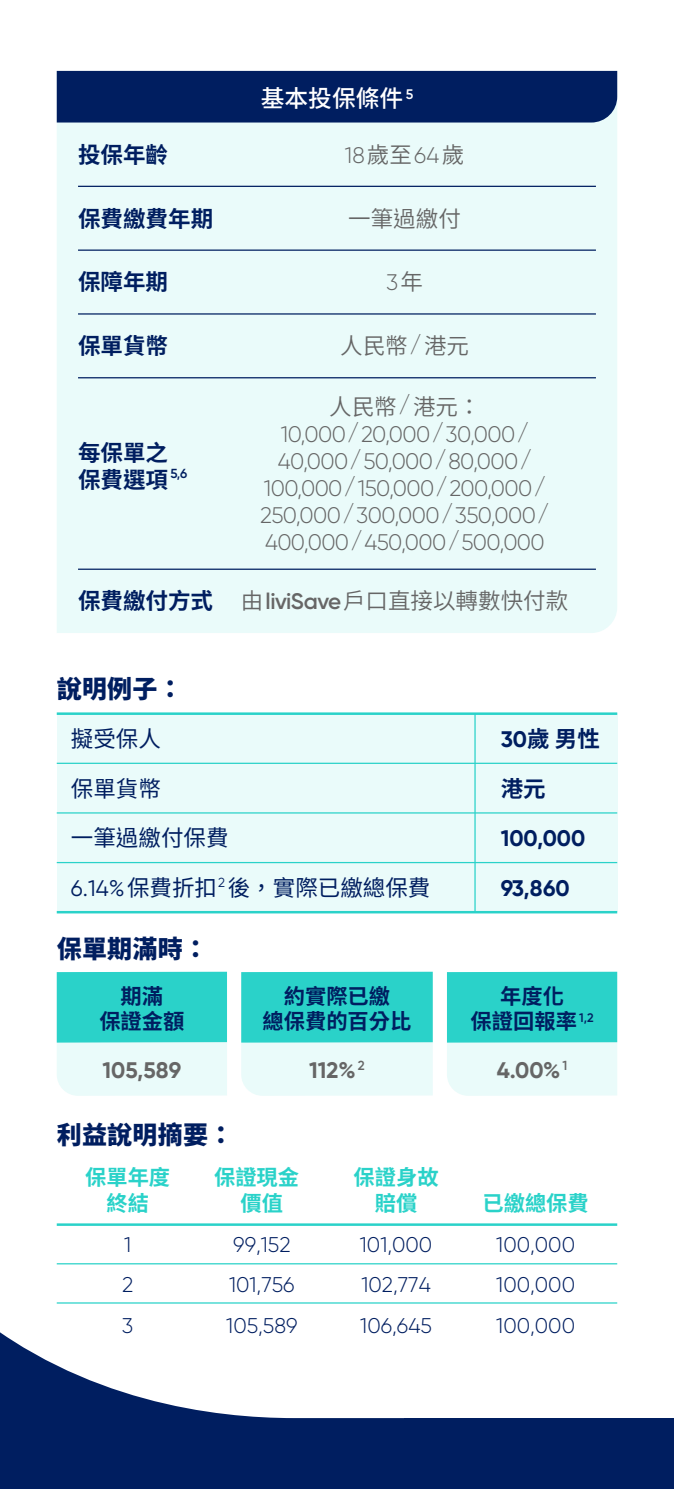
<style>
.page{position:relative;width:674px;height:1489px;background:#fff}
.page>*{position:absolute;margin:0;border:0;box-sizing:border-box;transform-origin:0 0}
.t1{font:900 25px "Noto Sans CJ Ktc";letter-spacing:.01em;color:#001e60}
.t2{font:500 23.75px "Noto Sans CJ Ktc";color:#fff}
.t3{font:300 22.5px/27px "Gilroy";letter-spacing:-.025em;color:#666;text-align:center}
.t4{font:600 22.5px "Noto Sans CJ Ktc";color:#666}
.t5{font:700 22.5px/27px "Noto Sans CJ Ktc";color:#001e60}
.t6{font:22.5px "Noto Sans CJ Ktc";color:#001e60}
.t7{font:700 22.5px "Gilroy";color:#666}
.t8{font:700 22.5px "Gilroy";color:#001e60}
.t9{font:300 21.25px/40.5px "Gilroy";color:#001e60;text-align:justify}
.t10{font:700 21.25px/25.5px "Noto Sans CJ Ktc";color:#001e60;text-align:center}
.t11{font:700 21.25px/25.5px "Noto Sans CJ Ktc";color:#2ad2c9;text-align:center}
.s1{font-family:"Noto Sans CJ Ktc";font-weight:600}
.s2{font-family:"Gilroy";font-weight:300}
.s3{font-weight:700;color:#001e60}
.s4{font-family:"Gilroy"}
</style>
<div class="page">
<svg style="left:0;top:712px;width:464px;height:776px"></svg>
<div style="left:404px;top:1417px;width:269px;height:71px;background:#001e60"></div>
<hr style="left:57px;top:1223px;width:560px;height:2px;background:#2ad2c9">
<hr style="left:57px;top:1263px;width:560px;height:1px;background:#2ad2c9">
<hr style="left:57px;top:1302px;width:560px;height:1px;background:#2ad2c9">
<div style="left:446px;top:1042px;width:171px;height:53px;background:#eafbfa"></div>
<div style="left:446px;top:971px;width:171px;height:71px;background:#2ad2c9"></div>
<div style="left:241px;top:1042px;width:191px;height:53px;background:#eafbfa"></div>
<div style="left:241px;top:971px;width:191px;height:71px;background:#2ad2c9"></div>
<div style="left:57px;top:971px;width:170px;height:71px;background:#2ad2c9"></div>
<div style="left:57px;top:1042px;width:170px;height:53px;background:#eafbfa"></div>
<div style="left:57px;top:713px;width:560px;height:199px;background:#eafbfa"></div>
<hr style="left:57px;top:910px;width:560px;height:3px;background:#2ad2c9">
<hr style="left:57px;top:712px;width:560px;height:3px;background:#2ad2c9">
<hr style="left:474px;top:713px;width:1px;height:199px;background:#2ad2c9">
<hr style="left:57px;top:762px;width:560px;height:2px;background:#2ad2c9">
<hr style="left:57px;top:812px;width:560px;height:1px;background:#2ad2c9">
<hr style="left:57px;top:861px;width:560px;height:2px;background:#2ad2c9">
<div style="left:57px;top:122px;width:560px;height:511px;background:#eafbfa"></div>
<hr style="left:78px;top:568px;width:517px;height:2px;background:#001e60">
<hr style="left:78px;top:377px;width:517px;height:1px;background:#001e60">
<hr style="left:78px;top:313px;width:517px;height:1px;background:#001e60">
<hr style="left:78px;top:249px;width:517px;height:2px;background:#001e60">
<hr style="left:78px;top:186px;width:517px;height:1px;background:#001e60">
<div style="left:57px;top:71px;width:560px;height:51px;background:#001e60"></div>
<hr style="left:0;top:0;width:1px;height:1173px;background:#fff">
<hr style="left:0;top:1102px;width:1px;height:71px;background:#2ad2c9">
<p class="t2" style="left:260px;top:85px;width:154px">基本投保條件 <sup>5</sup></p>
<p class="t5" style="left:78px;top:141px;width:91px">投保年齡</p>
<p class="t3" style="left:344px;top:141px;width:121px">18<span class="s1">歲至</span>64<span class="s1">歲</span></p>
<p class="t5" style="left:78px;top:205px;width:136px">保費繳費年期</p>
<p class="t4" style="left:348px;top:205px;width:114px">一筆過繳付</p>
<p class="t5" style="left:78px;top:269px;width:91px">保障年期</p>
<p class="t3" style="left:386px;top:269px;width:38px">3<span class="s1">年</span></p>
<p class="t5" style="left:78px;top:333px;width:91px">保單貨幣</p>
<p class="t4" style="left:340px;top:333px;width:130px">人民幣<span class="s2">/</span>港元</p>
<p class="t5" style="left:78px;top:439px;width:111px">每保單之保費選項 <sup>5,6</sup></p>
<p class="t4" style="left:329px;top:393px;width:153px">人民幣<span class="s2">/</span>港元：</p>
<p class="t3" style="left:260px;top:420px;width:290px">10,000/20,000/30,000/<br>40,000/50,000/80,000/<br>100,000/150,000/200,000/<br>250,000/300,000/350,000/<br>400,000/450,000/500,000</p>
<p class="t4" style="left:78px;top:588px;width:491px"><span class="s3">保費繳付方式</span> 由<span class="s4">liviSave</span>戶口直接以轉數快付款</p>
<p class="t1" style="left:57px;top:674px;width:127px">說明例子：</p>
<p class="t6" style="left:71px;top:726px;width:92px">擬受保人</p>
<p class="t5" style="left:500px;top:726px;width:101px"><span class="s4">30</span>歲 男性</p>
<p class="t5" style="left:500px;top:775px;width:46px">港元</p>
<p class="t6" style="left:71px;top:776px;width:92px">保單貨幣</p>
<p class="t6" style="left:71px;top:825px;width:159px">一筆過繳付保費</p>
<p class="t6" style="left:71px;top:875px;width:361px"><span class="s4">6.14%</span>保費折扣<sup>2</sup> 後，實際已繳總保費</p>
<p class="t8" style="left:500px;top:874px;width:71px">93,860</p>
<p class="t8" style="left:500px;top:824px;width:86px">100,000</p>
<p class="t1" style="left:57px;top:934px;width:153px">保單期滿時：</p>
<p class="t10" style="left:99px;top:983px;width:86px">期滿<br>保證金額</p>
<p class="t7" style="left:102px;top:1055px;width:80px">105,589</p>
<p class="t1" style="left:57px;top:1120px;width:178px">利益說明摘要：</p>
<p class="t10" style="left:262px;top:983px;width:150px">約實際已繳<br>總保費的百分比</p>
<p class="t7" style="left:309px;top:1055px;width:57px">112% <sup>2</sup></p>
<p class="t11" style="left:85px;top:1165px;width:86px">保單年度終結</p>
<p class="t9" style="left:122px;top:1223px;width:13px">1<br>2<br>3</p>
<p class="t11" style="left:214px;top:1165px;width:86px">保證現金價值</p>
<p class="t9" style="left:226px;top:1223px;width:73px;text-align:center">99,152<br>101,756<br>105,589</p>
<p class="t11" style="left:353px;top:1165px;width:86px">保證身故賠償</p>
<p class="t9" style="left:360px;top:1223px;width:74px">101,000<br>102,774<br>106,645</p>
<p class="t10" style="left:470px;top:983px;width:124px">年度化<br>保證回報率 <sup>1,2</sup></p>
<p class="t7" style="left:496px;top:1055px;width:72px">4.00% <sup>1</sup></p>
<p class="t11" style="left:482px;top:1190px;width:108px">已繳總保費</p>
<p class="t9" style="left:496px;top:1223px;width:80px">100,000<br>100,000<br>100,000</p>
</div>
